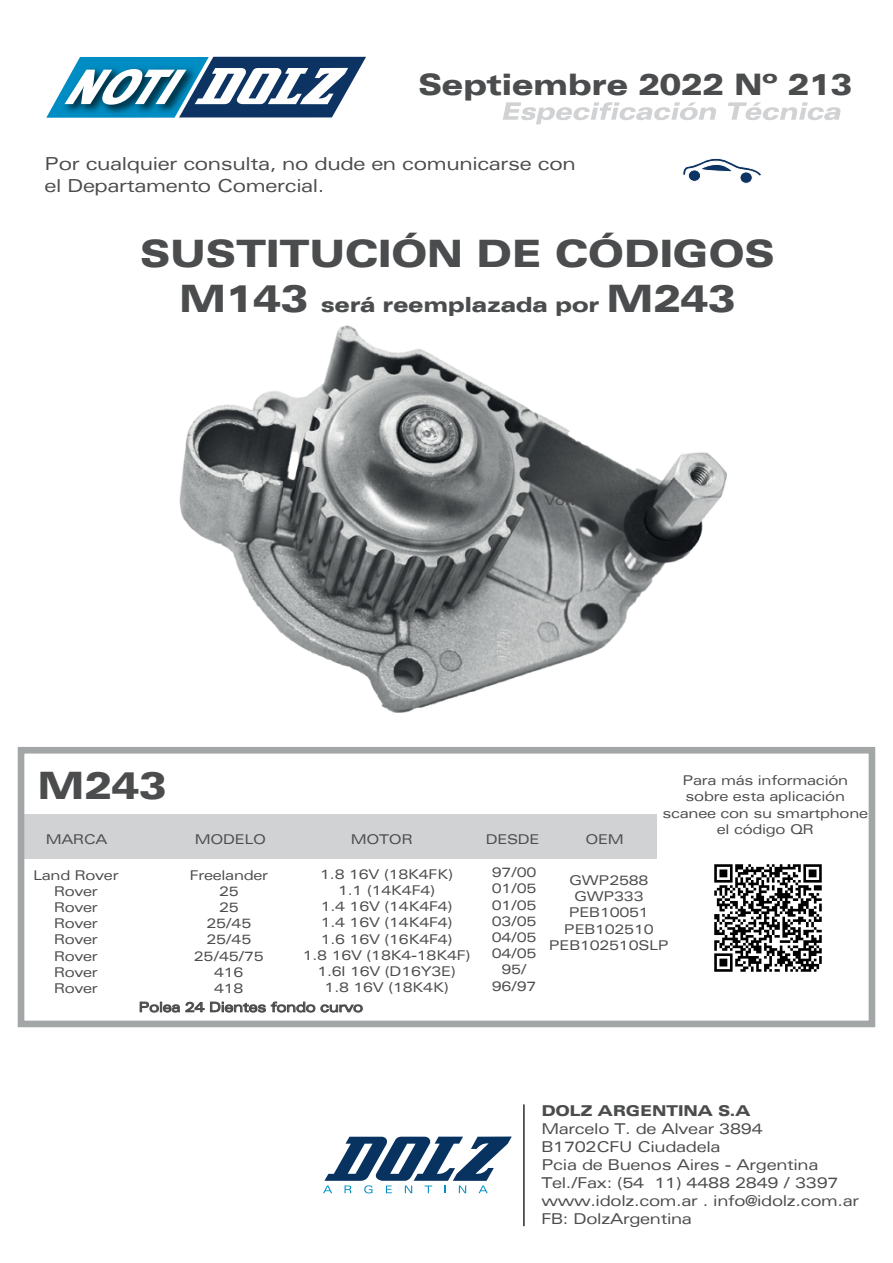
<style>
.page{position:relative;width:893px;height:1263px;background:#fff}
.page>*{position:absolute;margin:0;border:0;box-sizing:border-box;transform-origin:0 0}
.t1{font:900 expanded 37.95px "Univers LT";letter-spacing:-.02em;color:#4b4c4d}
.t2{font:900 expanded 29.7px "Univers LT";letter-spacing:-.02em;color:#4b4c4d}
.t3{font:900 expanded 21px "Univers LT";letter-spacing:-.02em;color:#4b4c4d}
.t4{font:expanded 18px/21.6px "Univers LT";letter-spacing:-.02em;color:#4b4c4d}
.t5{font:expanded 15px/18px "Univers LT";letter-spacing:-.02em;color:#4b4c4d}
.t6{font:900 expanded 15px "Univers LT";letter-spacing:-.02em;color:#4b4c4d}
.t7{font:expanded 13.5px/16.2px "Univers LT";letter-spacing:-.02em;color:#4b4c4d;text-align:center}
.s1{font-size:37.95px}
</style>
<div class="page">
<img style="left:179px;top:325px;width:548px;height:387px">
<svg style="left:46px;top:57px;width:320px;height:61px"></svg>
<div style="left:740px;top:172px;width:12px;height:11px;background:#0c3361;border-radius:50%"></div>
<div style="left:740px;top:172px;width:12px;height:12px;border:1px solid #fff;border-radius:50%"></div>
<div style="left:688px;top:170px;width:13px;height:11px;background:#0c3361;border-radius:50%"></div>
<div style="left:688px;top:170px;width:13px;height:12px;border:1px solid #fff;border-radius:50%"></div>
<svg style="left:682px;top:158px;width:80px;height:19px"></svg>
<svg style="left:503px;top:102px;width:213px;height:22px"></svg>
<svg style="left:728px;top:102px;width:112px;height:18px"></svg>
<svg style="left:323px;top:1136px;width:189px;height:57px"></svg>
<hr style="left:523px;top:1104px;width:2px;height:122px;background:#4b4c4d">
<div style="left:21px;top:814px;width:636px;height:45px;background:#d1d2d4"></div>
<div style="left:18px;top:747px;width:857px;height:280px;border:7px solid #a3a6a7"></div>
<img style="left:714px;top:864px;width:108px;height:108px">
<svg style="left:139px;top:1001px;width:224px;height:12px"></svg>
<h2 class="t2" style="left:418px;top:67px;width:436px">Septiembre 2022 Nº 213</h2>
<h3 class="t4" style="left:45px;top:152px;width:533px">Por cualquier consulta, no dude en comunicarse con el Departamento Comercial.</h3>
<h1 class="t1" style="left:140px;top:231px;width:637px">SUSTITUCIÓN DE CÓDIGOS</h1>
<h3 class="t3" style="left:179px;top:293px;width:558px"><span class="s1">M143</span> será reemplazada por <span class="s1">M243</span></h3>
<p class="t7" style="left:544px;top:492px;width:44px">Volvo</p>
<h1 class="t1" style="left:37px;top:763px;width:131px">M243</h1>
<p class="t7" style="left:46px;top:830px;width:63px">MARCA</p>
<p class="t7" style="left:195px;top:830px;width:73px">MODELO</p>
<p class="t7" style="left:351px;top:830px;width:63px">MOTOR</p>
<p class="t7" style="left:486px;top:830px;width:55px">DESDE</p>
<p class="t7" style="left:585px;top:830px;width:40px">OEM</p>
<p class="t7" style="left:586px;top:833px;width:40px">OEM</p>
<p class="t7" style="left:662px;top:772px;width:207px">Para más información sobre esta aplicación scanee con su smartphone el código QR</p>
<p class="t7" style="left:303px;top:866px;width:169px">1.8 16V (18K4FK)<br>1.1 (14K4F4)<br>1.4 16V (14K4F4)<br>1.4 16V (14K4F4)<br>1.6 16V (16K4F4)<br>1.8 16V (18K4-18K4F)<br>1.6I 16V (D16Y3E)<br>1.8 16V (18K4K)</p>
<p class="t7" style="left:492px;top:864px;width:46px">97/00<br>01/05<br>01/05<br>03/05<br>04/05<br>04/05<br>95/<br>96/97</p>
<p class="t7" style="left:549px;top:872px;width:121px">GWP2588<br>GWP333<br>PEB10051<br>PEB102510<br>PEB102510SLP</p>
<p class="t7" style="left:33px;top:866px;width:87px">Land Rover<br>Rover<br>Rover<br>Rover<br>Rover<br>Rover<br>Rover<br>Rover</p>
<p class="t7" style="left:190px;top:866px;width:80px">Freelander<br>25<br>25<br>25/45<br>25/45<br>25/45/75<br>416<br>418</p>
<p class="t7" style="left:139px;top:999px;width:226px">Polea 24 Dientes fondo curvo</p>
<p class="t6" style="left:541px;top:1102px;width:211px">DOLZ ARGENTINA S.A</p>
<p class="t5" style="left:541px;top:1119px;width:319px">Marcelo T. de Alvear 3894<br>B1702CFU Ciudadela<br>Pcia de Buenos Aires - Argentina<br>Tel./Fax: (54 11) 4488 2849 / 3397 www.idolz.com.ar . info@idolz.com.ar<br>FB: DolzArgentina</p>
</div>
